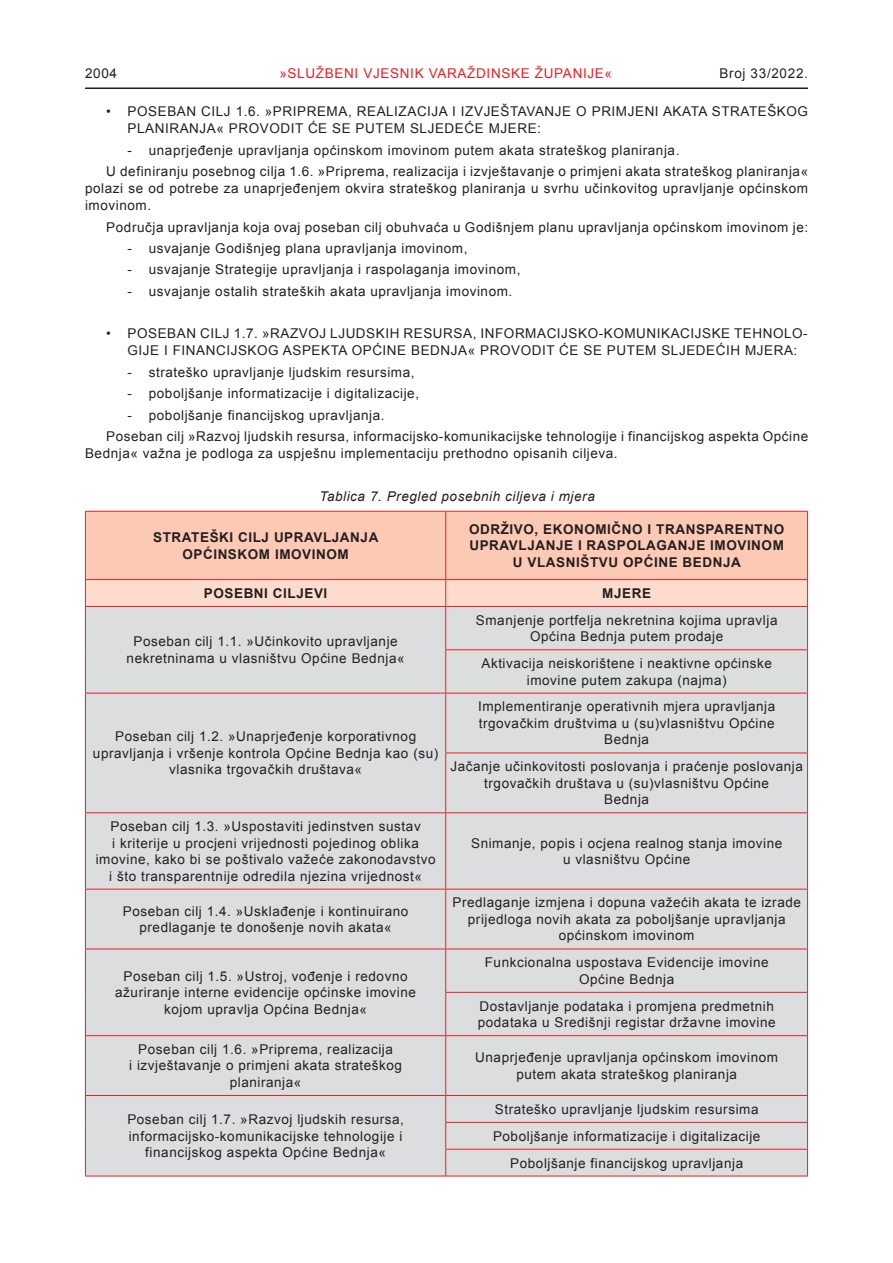
<style>
.page{position:relative;width:893px;height:1263px;background:#fff}
.page>*{position:absolute;margin:0;border:0;box-sizing:border-box;transform-origin:0 0}
.t1{font:13.5px/16.5px "Arial";letter-spacing:.04em;color:#231f20;text-align:center}
.t2{font:700 13.5px/16.5px "Arial";letter-spacing:.04em;color:#231f20;text-align:center}
.t3{font:italic 13.5px "Arial";letter-spacing:.04em;color:#231f20}
.t4{font:13.5px "Arial";letter-spacing:.05em;color:#ee1d23}
</style>
<div class="page">
<hr style="left:85px;top:87px;width:723px;height:2px;background:#231f20">
<div style="left:86px;top:512px;width:721px;height:67px;background:#fcc9b4"></div>
<div style="left:86px;top:607px;width:721px;height:569px;background:#dcdddf"></div>
<hr style="left:85px;top:511px;width:361px;height:1px;background:#ee1d23">
<hr style="left:85px;top:512px;width:1px;height:67px;background:#ee1d23">
<hr style="left:446px;top:511px;width:362px;height:1px;background:#ee1d23">
<hr style="left:445px;top:512px;width:1px;height:67px;background:#ee1d23">
<hr style="left:807px;top:512px;width:1px;height:67px;background:#ee1d23">
<hr style="left:85px;top:579px;width:361px;height:1px;background:#ee1d23">
<hr style="left:446px;top:579px;width:362px;height:1px;background:#ee1d23">
<svg style="left:85px;top:580px;width:723px;height:26px;background:#fcdacc"></svg>
<hr style="left:85px;top:606px;width:361px;height:1px;background:#ee1d23">
<hr style="left:85px;top:607px;width:1px;height:43px;background:#ee1d23">
<hr style="left:85px;top:650px;width:1px;height:43px;background:#ee1d23">
<hr style="left:446px;top:606px;width:362px;height:1px;background:#ee1d23">
<hr style="left:445px;top:607px;width:1px;height:42px;background:#ee1d23">
<hr style="left:807px;top:607px;width:1px;height:42px;background:#ee1d23">
<hr style="left:445px;top:649px;width:363px;height:1px;background:#ee1d23">
<hr style="left:445px;top:650px;width:1px;height:43px;background:#ee1d23">
<hr style="left:807px;top:650px;width:1px;height:43px;background:#ee1d23">
<hr style="left:85px;top:693px;width:361px;height:1px;background:#ee1d23">
<hr style="left:85px;top:693px;width:1px;height:60px;background:#ee1d23">
<hr style="left:85px;top:753px;width:1px;height:59px;background:#ee1d23">
<hr style="left:446px;top:693px;width:362px;height:1px;background:#ee1d23">
<hr style="left:445px;top:693px;width:1px;height:59px;background:#ee1d23">
<hr style="left:807px;top:693px;width:1px;height:59px;background:#ee1d23">
<hr style="left:445px;top:752px;width:363px;height:1px;background:#ee1d23">
<hr style="left:445px;top:753px;width:1px;height:59px;background:#ee1d23">
<hr style="left:807px;top:753px;width:1px;height:59px;background:#ee1d23">
<hr style="left:85px;top:812px;width:361px;height:1px;background:#ee1d23">
<hr style="left:85px;top:813px;width:1px;height:76px;background:#ee1d23">
<hr style="left:446px;top:812px;width:362px;height:1px;background:#ee1d23">
<hr style="left:445px;top:813px;width:1px;height:76px;background:#ee1d23">
<hr style="left:807px;top:813px;width:1px;height:76px;background:#ee1d23">
<hr style="left:85px;top:889px;width:361px;height:1px;background:#ee1d23">
<hr style="left:85px;top:889px;width:1px;height:60px;background:#ee1d23">
<hr style="left:446px;top:889px;width:362px;height:1px;background:#ee1d23">
<hr style="left:445px;top:889px;width:1px;height:60px;background:#ee1d23">
<hr style="left:807px;top:889px;width:1px;height:60px;background:#ee1d23">
<hr style="left:85px;top:949px;width:361px;height:1px;background:#ee1d23">
<hr style="left:85px;top:949px;width:1px;height:43px;background:#ee1d23">
<hr style="left:85px;top:992px;width:1px;height:43px;background:#ee1d23">
<hr style="left:446px;top:949px;width:362px;height:1px;background:#ee1d23">
<hr style="left:445px;top:949px;width:1px;height:43px;background:#ee1d23">
<hr style="left:807px;top:949px;width:1px;height:43px;background:#ee1d23">
<hr style="left:445px;top:992px;width:363px;height:1px;background:#ee1d23">
<hr style="left:445px;top:993px;width:1px;height:42px;background:#ee1d23">
<hr style="left:807px;top:993px;width:1px;height:42px;background:#ee1d23">
<hr style="left:85px;top:1035px;width:361px;height:1px;background:#ee1d23">
<hr style="left:85px;top:1036px;width:1px;height:59px;background:#ee1d23">
<hr style="left:446px;top:1035px;width:362px;height:1px;background:#ee1d23">
<hr style="left:445px;top:1036px;width:1px;height:59px;background:#ee1d23">
<hr style="left:807px;top:1036px;width:1px;height:59px;background:#ee1d23">
<hr style="left:85px;top:1095px;width:361px;height:1px;background:#ee1d23">
<svg style="left:85px;top:1096px;width:1px;height:80px"></svg>
<hr style="left:85px;top:1176px;width:361px;height:1px;background:#ee1d23">
<hr style="left:446px;top:1095px;width:362px;height:1px;background:#ee1d23">
<hr style="left:445px;top:1122px;width:363px;height:1px;background:#ee1d23">
<hr style="left:445px;top:1149px;width:363px;height:1px;background:#ee1d23">
<svg style="left:445px;top:1096px;width:1px;height:80px"></svg>
<svg style="left:807px;top:1096px;width:1px;height:80px"></svg>
<hr style="left:446px;top:1176px;width:362px;height:1px;background:#ee1d23">
<p class="t1" style="left:85px;top:65px;width:34px">2004</p>
<p class="t4" style="left:279px;top:64px;width:334px">»SLUŽBENI VJESNIK VARAŽDINSKE ŽUPANIJE«</p>
<p class="t1" style="left:719px;top:65px;width:90px">Broj 33/2022.</p>
<p class="t1" style="left:128px;top:103px;width:682px;line-height:17.1px;text-align:left;text-indent:-21px">• POSEBAN CILJ 1.6. »PRIPREMA, REALIZACIJA I IZVJEŠTAVANJE O PRIMJENI AKATA STRATEŠKOG<br>PLANIRANJA« PROVODIT ĆE SE PUTEM SLJEDEĆE MJERE:</p>
<p class="t1" style="left:106px;top:139px;width:703px;line-height:21.3px;text-align:left;text-indent:21px">- unaprjeđenje upravljanja općinskom imovinom putem akata strateškog planiranja.<br>U definiranju posebnog cilja 1.6. »Priprema, realizacija i izvještavanje o primjeni akata strateškog planiranja«</p>
<p class="t1" style="left:85px;top:180px;width:725px;line-height:17.1px;text-align:left">polazi se od potrebe za unaprjeđenjem okvira strateškog planiranja u svrhu učinkovitog upravljanje općinskom imovinom.</p>
<p class="t1" style="left:106px;top:219px;width:703px">Područja upravljanja koja ovaj poseban cilj obuhvaća u Godišnjem planu upravljanja općinskom imovinom je:</p>
<p class="t1" style="left:128px;top:240px;width:341px">- usvajanje Godišnjeg plana upravljanja imovinom,</p>
<p class="t1" style="left:128px;top:261px;width:394px">- usvajanje Strategije upravljanja i raspolaganja imovinom,</p>
<p class="t1" style="left:128px;top:283px;width:386px">- usvajanje ostalih strateških akata upravljanja imovinom.</p>
<p class="t1" style="left:128px;top:325px;width:682px;line-height:17.1px;text-align:left;text-indent:-21px">• POSEBAN CILJ 1.7. »RAZVOJ LJUDSKIH RESURSA, INFORMACIJSKO-KOMUNIKACIJSKE TEHNOLO-<br>GIJE I FINANCIJSKOG ASPEKTA OPĆINE BEDNJA« PROVODIT ĆE SE PUTEM SLJEDEĆIH MJERA:</p>
<p class="t1" style="left:128px;top:364px;width:288px">- strateško upravljanje ljudskim resursima,</p>
<p class="t1" style="left:128px;top:385px;width:293px">- poboljšanje informatizacije i digitalizacije,</p>
<p class="t1" style="left:106px;top:404px;width:703px;line-height:21.3px;text-align:left;text-indent:21px">- poboljšanje financijskog upravljanja.<br>Poseban cilj »Razvoj ljudskih resursa, informacijsko-komunikacijske tehnologije i financijskog aspekta Općine</p>
<p class="t1" style="left:85px;top:445px;width:534px">Bednja« važna je podloga za uspješnu implementaciju prethodno opisanih ciljeva.</p>
<p class="t3" style="left:319px;top:487px;width:277px">Tablica 7. Pregled posebnih ciljeva i mjera</p>
<p class="t2" style="left:153px;top:529px;width:227px">STRATEŠKI CILJ UPRAVLJANJA<br>OPĆINSKOM IMOVINOM</p>
<p class="t2" style="left:469px;top:521px;width:317px">ODRŽIVO, EKONOMIČNO I TRANSPARENTNO<br>UPRAVLJANJE I RASPOLAGANJE IMOVINOM<br>U VLASNIŠTVU OPĆINE BEDNJA</p>
<p class="t2" style="left:204px;top:585px;width:125px">POSEBNI CILJEVI</p>
<p class="t2" style="left:602px;top:585px;width:50px">MJERE</p>
<p class="t1" style="left:127px;top:634px;width:279px">Poseban cilj 1.1. »Učinkovito upravljanje nekretninama u vlasništvu Općine Bednja«</p>
<p class="t1" style="left:476px;top:612px;width:303px">Smanjenje portfelja nekretnina kojima upravlja<br>Općina Bednja putem prodaje</p>
<p class="t1" style="left:481px;top:655px;width:292px">Aktivacija neiskorištene i neaktivne općinske imovine putem zakupa (najma)</p>
<p class="t1" style="left:93px;top:728px;width:347px">Poseban cilj 1.2. »Unaprjeđenje korporativnog upravljanja i vršenje kontrola Općine Bednja kao (su) vlasnika trgovačkih društava«</p>
<p class="t1" style="left:96px;top:818px;width:341px">Poseban cilj 1.3. »Uspostaviti jedinstven sustav<br>i kriterije u procjeni vrijednosti pojedinog oblika imovine, kako bi se poštivalo važeće zakonodavstvo i što transparentnije odredila njezina vrijednost«</p>
<p class="t1" style="left:478px;top:699px;width:299px">Implementiranje operativnih mjera upravljanja trgovačkim društvima u (su)vlasništvu Općine<br>Bednja</p>
<p class="t1" style="left:450px;top:758px;width:354px">Jačanje učinkovitosti poslovanja i praćenje poslovanja trgovačkih društava u (su)vlasništvu Općine<br>Bednja</p>
<p class="t1" style="left:471px;top:835px;width:313px">Snimanje, popis i ocjena realnog stanja imovine u vlasništvu Općine</p>
<p class="t1" style="left:123px;top:903px;width:287px">Poseban cilj 1.4. »Usklađenje i kontinuirano predlaganje te donošenje novih akata«</p>
<p class="t1" style="left:452px;top:894px;width:350px">Predlaganje izmjena i dopuna važećih akata te izrade prijedloga novih akata za poboljšanje upravljanja općinskom imovinom</p>
<p class="t1" style="left:115px;top:968px;width:302px">Poseban cilj 1.5. »Ustroj, vođenje i redovno ažuriranje interne evidencije općinske imovine kojom upravlja Općina Bednja«</p>
<p class="t1" style="left:485px;top:954px;width:285px">Funkcionalna uspostava Evidencije imovine<br>Općine Bednja</p>
<p class="t1" style="left:478px;top:998px;width:300px;text-align:left">Dostavljanje podataka i promjena predmetnih podataka u Središnji registar državne imovine</p>
<p class="t1" style="left:129px;top:1041px;width:274px">Poseban cilj 1.6. »Priprema, realizacija<br>i izvještavanje o primjeni akata strateškog planiranja«</p>
<p class="t1" style="left:475px;top:1049px;width:304px">Unaprjeđenje upravljanja općinskom imovinom putem akata strateškog planiranja</p>
<p class="t1" style="left:127px;top:1111px;width:278px">Poseban cilj 1.7. »Razvoj ljudskih resursa, informacijsko-komunikacijske tehnologije i financijskog aspekta Općine Bednja«</p>
<p class="t1" style="left:493px;top:1096px;width:269px;line-height:26.8px">Strateško upravljanje ljudskim resursima<br>Poboljšanje informatizacije i digitalizacije<br>Poboljšanje financijskog upravljanja</p>
</div>
